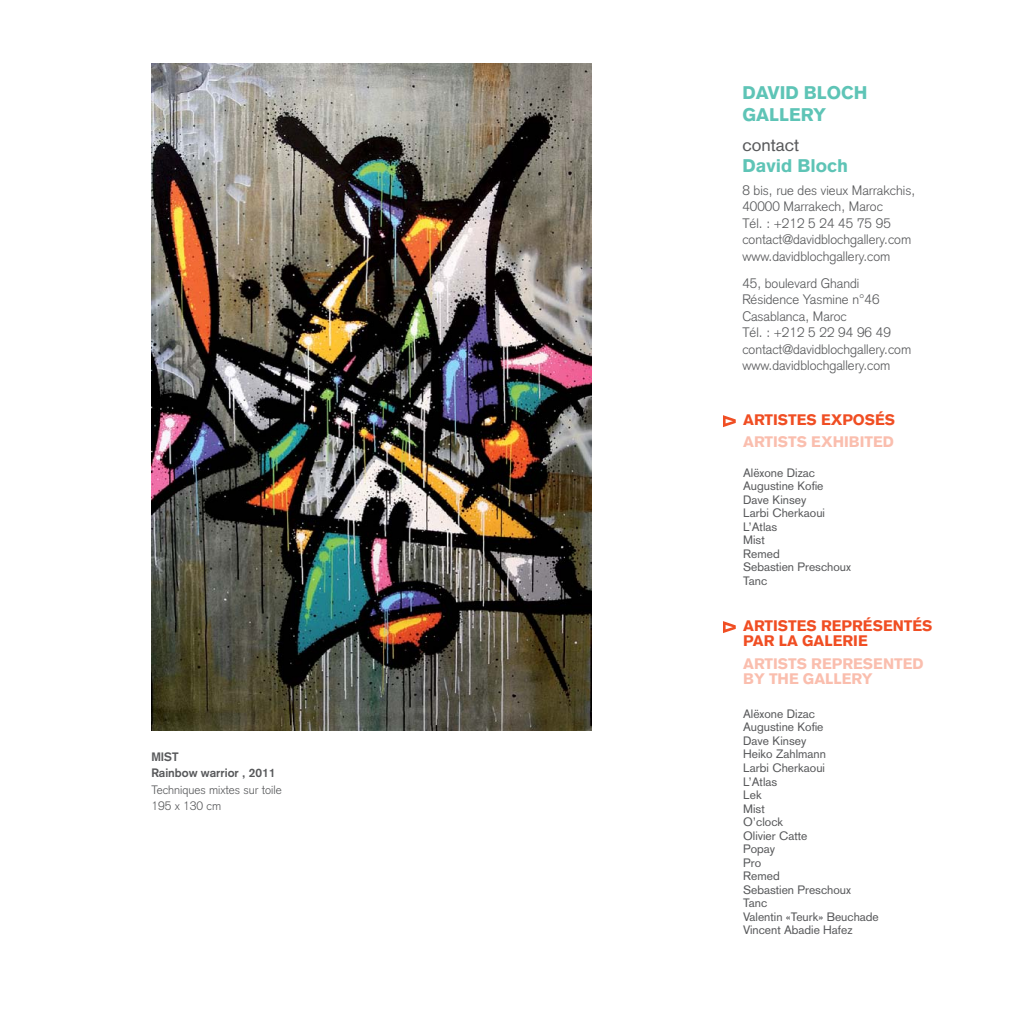
<style>
.page{position:relative;width:1021px;height:1021px;background:#fff}
.page>*{position:absolute;margin:0;border:0;box-sizing:border-box;transform-origin:0 0}
.t1{font:900 18px/21.6px "Akzidenz Grotesk";color:#5ec4b6}
.t2{font:18px "Akzidenz Grotesk";color:#58595b}
.t3{font:900 15px/15px "Akzidenz Grotesk";color:#f04e23}
.t4{font:900 15px/15px "Akzidenz Grotesk";color:#fabeae}
.t5{font:300 13.5px/16.5px "Akzidenz Grotesk";color:#58595b}
.t6{font:12px/13.5px "Akzidenz Grotesk";color:#58595b}
.t7{font:300 12px/16.5px "Akzidenz Grotesk";color:#58595b}
.t8{font:700 12px/16.5px "Akzidenz Grotesk";color:#58595b}
</style>
<div class="page">
<svg style="left:723px;top:415px;width:12px;height:12px"></svg>
<svg style="left:723px;top:621px;width:12px;height:12px"></svg>
<img style="left:151px;top:64px;width:440px;height:666px">
<p class="t8" style="left:151px;top:748px;width:126px">mist<br>Rainbow warrior , 2011</p>
<p class="t7" style="left:151px;top:781px;width:132px">Techniques mixtes sur toile<br>195 x 130 cm</p>
<h1 class="t1" style="left:742px;top:82px;width:127px">DAVID BLOCH<br>GALLERY</h1>
<h1 class="t2" style="left:742px;top:134px;width:58px">contact</h1>
<h1 class="t1" style="left:742px;top:155px;width:107px">David Bloch</h1>
<p class="t5" style="left:742px;top:182px;width:174px">8 bis, rue des vieux Marrakchis,<br>40000 Marrakech, Maroc<br>Tél. : +212 5 24 45 75 95 contact@davidblochgallery.com www.davidblochgallery.com</p>
<p class="t5" style="left:742px;top:275px;width:170px">45, boulevard Ghandi<br>Résidence Yasmine n°46<br>Casablanca, Maroc<br>Tél. : +212 5 22 94 96 49 contact@davidblochgallery.com www.davidblochgallery.com</p>
<p class="t3" style="left:743px;top:412px;width:153px">ARTISTES EXPOSÉS</p>
<p class="t4" style="left:743px;top:434px;width:152px">ARTISTS EXHIBITED</p>
<p class="t6" style="left:743px;top:466px;width:109px">Alëxone Dizac<br>Augustine Kofie<br>Dave Kinsey<br>Larbi Cherkaoui<br>L’Atlas<br>Mist<br>Remed<br>Sebastien Preschoux<br>Tanc</p>
<p class="t3" style="left:743px;top:618px;width:191px">ARTISTES REPRÉSENTÉS<br>PAR LA GALERIE</p>
<p class="t4" style="left:743px;top:655px;width:182px">ARTISTS REPRESENTED<br>BY THE GALLERY</p>
<p class="t6" style="left:743px;top:707px;width:137px">Alëxone Dizac<br>Augustine Kofie<br>Dave Kinsey<br>Heiko Zahlmann<br>Larbi Cherkaoui<br>L’Atlas<br>Lek<br>Mist<br>O’clock<br>Olivier Catte<br>Popay<br>Pro<br>Remed<br>Sebastien Preschoux<br>Tanc<br>Valentin «Teurk» Beuchade<br>Vincent Abadie Hafez</p>
</div>
